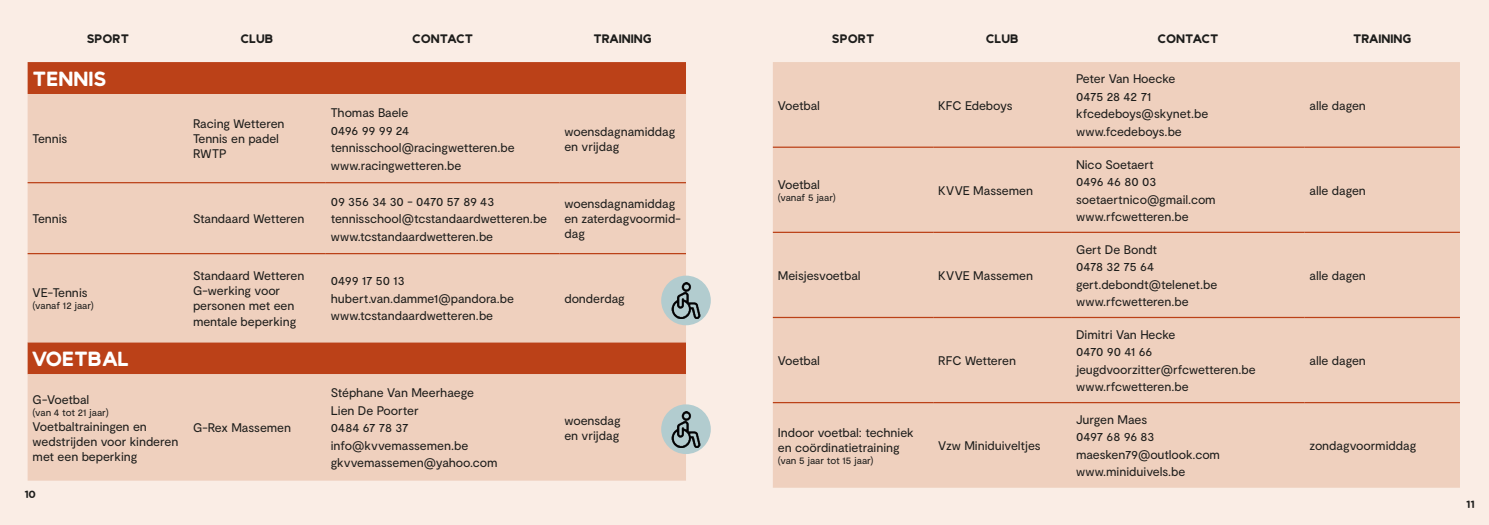
<style>
.page{position:relative;width:1489px;height:525px;background:#fff}
.page>*{position:absolute;margin:0;border:0;box-sizing:border-box;transform-origin:0 0}
.t1{font:25px "Wetteren Solid";color:#fff}
.t2{font:15px "Wetteren Solid";color:#1d1d1b}
.t3{font:12.5px/17.5px "Moderat";letter-spacing:-.005em;color:#1d1d1b}
.t4{font:12.5px "Moderat";letter-spacing:-.025em;color:#1d1d1b}
.t5{font:12.5px "Wetteren Solid";color:#1d1d1b}
.t6{font:10px "Moderat";letter-spacing:.005em;color:#1d1d1b}
</style>
<div class="page">
<div style="left:0;top:0;width:1488px;height:524px;background:#faede5"></div>
<div style="left:28px;top:62px;width:658px;height:32px;background:#bb4118"></div>
<svg style="left:28px;top:94px;width:658px;height:386px;background:#eac3b0"></svg>
<hr style="left:28px;top:182px;width:160px;height:1px;background:#bb4118">
<hr style="left:188px;top:182px;width:138px;height:1px;background:#bb4118">
<hr style="left:326px;top:182px;width:233px;height:1px;background:#bb4118">
<hr style="left:559px;top:182px;width:127px;height:1px;background:#bb4118">
<hr style="left:28px;top:253px;width:160px;height:1px;background:#bb4118">
<hr style="left:188px;top:253px;width:138px;height:1px;background:#bb4118">
<hr style="left:326px;top:253px;width:233px;height:1px;background:#bb4118">
<hr style="left:559px;top:253px;width:127px;height:1px;background:#bb4118">
<div style="left:772px;top:62px;width:687px;height:425px;background:#efd0be"></div>
<hr style="left:772px;top:146px;width:161px;height:2px;background:#bb4118">
<hr style="left:933px;top:146px;width:137px;height:2px;background:#bb4118">
<hr style="left:1070px;top:146px;width:234px;height:2px;background:#bb4118">
<hr style="left:1304px;top:146px;width:155px;height:2px;background:#bb4118">
<hr style="left:772px;top:231px;width:161px;height:2px;background:#bb4118">
<hr style="left:933px;top:231px;width:137px;height:2px;background:#bb4118">
<hr style="left:1070px;top:231px;width:234px;height:2px;background:#bb4118">
<hr style="left:1304px;top:231px;width:155px;height:2px;background:#bb4118">
<hr style="left:772px;top:317px;width:161px;height:1px;background:#bb4118">
<hr style="left:933px;top:317px;width:137px;height:1px;background:#bb4118">
<hr style="left:1070px;top:317px;width:234px;height:1px;background:#bb4118">
<hr style="left:1304px;top:317px;width:155px;height:1px;background:#bb4118">
<hr style="left:772px;top:402px;width:161px;height:1px;background:#bb4118">
<hr style="left:933px;top:402px;width:137px;height:1px;background:#bb4118">
<hr style="left:1070px;top:402px;width:234px;height:1px;background:#bb4118">
<hr style="left:1304px;top:402px;width:155px;height:1px;background:#bb4118">
<div style="left:661px;top:275px;width:49px;height:50px;background:#b2cccf;border-radius:50%"></div>
<img style="left:668px;top:282px;width:36px;height:36px">
<div style="left:661px;top:404px;width:49px;height:50px;background:#b2cccf;border-radius:50%"></div>
<img style="left:668px;top:411px;width:36px;height:36px">
<p class="t2" style="left:87px;top:31px;width:44px">Sport</p>
<p class="t2" style="left:240px;top:31px;width:34px">Club</p>
<p class="t2" style="left:412px;top:31px;width:62px">Contact</p>
<p class="t2" style="left:593px;top:31px;width:60px">Training</p>
<h1 class="t1" style="left:33px;top:66px;width:76px">Tennis</h1>
<p class="t3" style="left:33px;top:130px;width:36px">Tennis</p>
<p class="t3" style="left:193px;top:117px;width:93px;line-height:15px">Racing Wetteren<br>Tennis en padel<br>RWTP</p>
<p class="t3" style="left:331px;top:104px;width:185px">Thomas Baele<br>0496 99 99 24 tennisschool@racingwetteren.be www.racingwetteren.be</p>
<p class="t3" style="left:564px;top:124px;width:113px;line-height:15px">woensdagnamiddag en vrijdag</p>
<p class="t3" style="left:33px;top:210px;width:36px">Tennis</p>
<p class="t3" style="left:193px;top:210px;width:113px">Standaard Wetteren</p>
<p class="t3" style="left:331px;top:192px;width:218px">09 356 34 30 - 0470 57 89 43 tennisschool@tcstandaardwetteren.be www.tcstandaardwetteren.be</p>
<p class="t3" style="left:564px;top:196px;width:118px;line-height:15px">woensdagnamiddag en zaterdagvoormid&shy;dag</p>
<p class="t3" style="left:33px;top:284px;width:56px">VE-Tennis</p>
<p class="t6" style="left:33px;top:299px;width:63px">(vanaf 12 jaar)</p>
<p class="t3" style="left:193px;top:268px;width:113px;line-height:15px">Standaard Wetteren<br>G-werking voor personen met een mentale beperking</p>
<p class="t3" style="left:331px;top:272px;width:185px">0499 17 50 13 hubert.van.damme1@pandora.be www.tcstandaardwetteren.be</p>
<h1 class="t1" style="left:33px;top:346px;width:98px">voetbal</h1>
<p class="t3" style="left:33px;top:391px;width:58px">G-Voetbal</p>
<p class="t6" style="left:33px;top:406px;width:78px">(van 4 tot 21 jaar)</p>
<p class="t3" style="left:33px;top:419px;width:147px;line-height:15px">Voetbaltrainingen en wedstrijden voor kinderen met een beperking</p>
<p class="t3" style="left:193px;top:419px;width:100px">G-Rex Massemen</p>
<p class="t5" style="left:24px;top:487px;width:13px">10</p>
<p class="t3" style="left:331px;top:384px;width:168px">Stéphane Van Meerhaege<br>Lien De Poorter<br>0484 67 78 37 info@kvvemassemen.be gkvvemassemen@yahoo.com</p>
<p class="t3" style="left:564px;top:290px;width:62px">donderdag</p>
<p class="t3" style="left:564px;top:413px;width:58px;line-height:15px">woensdag en vrijdag</p>
<p class="t2" style="left:831px;top:31px;width:44px">Sport</p>
<p class="t2" style="left:985px;top:31px;width:34px">Club</p>
<p class="t2" style="left:1157px;top:31px;width:62px">Contact</p>
<p class="t2" style="left:1352px;top:31px;width:60px">Training</p>
<p class="t3" style="left:777px;top:97px;width:44px">Voetbal</p>
<p class="t3" style="left:938px;top:97px;width:76px">KFC Edeboys</p>
<p class="t3" style="left:1075px;top:70px;width:134px">Peter Van Hoecke<br>0475 28 42 71 kfcedeboys@skynet.be www.fcedeboys.be</p>
<p class="t3" style="left:1309px;top:97px;width:58px">alle dagen</p>
<p class="t3" style="left:777px;top:176px;width:44px">Voetbal</p>
<p class="t6" style="left:777px;top:191px;width:59px">(vanaf 5 jaar)</p>
<p class="t3" style="left:938px;top:182px;width:96px">KVVE Massemen</p>
<p class="t3" style="left:1075px;top:155px;width:141px">Nico Soetaert<br>0496 46 80 03 soetaertnico@gmail.com www.rfcwetteren.be</p>
<p class="t3" style="left:1309px;top:182px;width:58px">alle dagen</p>
<p class="t3" style="left:777px;top:267px;width:84px">Meisjesvoetbal</p>
<p class="t3" style="left:938px;top:267px;width:96px">KVVE Massemen</p>
<p class="t3" style="left:1075px;top:240px;width:143px">Gert De Bondt<br>0478 32 75 64 gert.debondt@telenet.be www.rfcwetteren.be</p>
<p class="t3" style="left:1309px;top:267px;width:58px">alle dagen</p>
<p class="t3" style="left:777px;top:352px;width:44px">Voetbal</p>
<p class="t4" style="left:938px;top:353px;width:79px">RFC Wetteren</p>
<p class="t3" style="left:1075px;top:325px;width:181px">Dimitri Van Hecke<br>0470 90 41 66 jeugdvoorzitter@rfcwetteren.be www.rfcwetteren.be</p>
<p class="t3" style="left:1309px;top:352px;width:58px">alle dagen</p>
<p class="t3" style="left:777px;top:425px;width:137px;line-height:15px">Indoor voetbal: techniek en coördinatietraining</p>
<p class="t6" style="left:777px;top:454px;width:97px">(van 5 jaar tot 15 jaar)</p>
<p class="t3" style="left:938px;top:437px;width:104px">Vzw Miniduiveltjes</p>
<p class="t3" style="left:1075px;top:411px;width:145px">Jurgen Maes<br>0497 68 96 83 maesken79@outlook.com www.miniduivels.be</p>
<p class="t3" style="left:1309px;top:437px;width:108px">zondagvoormiddag</p>
<p class="t5" style="left:1465px;top:498px;width:10px">11</p>
</div>
